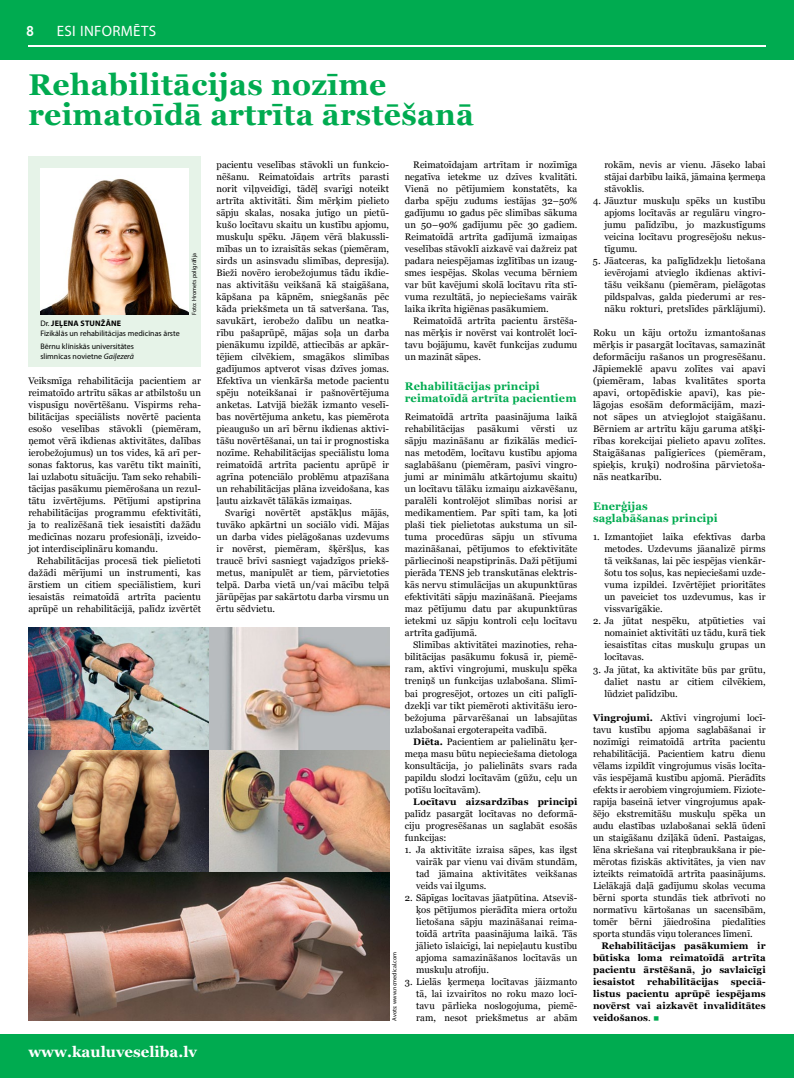
<style>
.page{position:relative;width:794px;height:1078px;background:#fff}
.page>*{position:absolute;margin:0;border:0;box-sizing:border-box;transform-origin:0 0}
.t1{font:700 30px/30px "Georgia";letter-spacing:.01em;color:#00ab50}
.t2{font:700 15px "Georgia";color:#fff}
.t3{font:15px "Myriad Pro";letter-spacing:.02em;color:#fff}
.t4{font:600 15px "Hypatia Sans Pro";color:#fff}
.t5{font:700 11px/12px "Georgia";letter-spacing:.01em;color:#00ab50}
.t6{font:9.5px/12px "Georgia";letter-spacing:.01em;color:#000;text-align:justify}
.t7{font:700 9.5px/12px "Georgia";letter-spacing:.01em;color:#000;text-align:justify}
.t8{font:8px/10px "Myriad Pro";color:#000}
.t9{font:6px "Myriad Pro";color:#000}
.s1{font-weight:700}
.s2{font-style:italic}
.s3{font-weight:400}
.s4{font-weight:400;font-size:20px;color:#00ab50}
</style>
<div class="page">
<div style="left:0;top:0;width:794px;height:60px;background:#00ab50"></div>
<div style="left:0;top:1033px;width:794px;height:44px;background:#00ab50"></div>
<hr style="left:28px;top:45px;width:737px;height:1px;background:#fff">
<div style="left:28px;top:156px;width:173px;height:210px;background:#e6f3e8"></div>
<img style="left:40px;top:168px;width:149px;height:147px">
<img style="left:28px;top:627px;width:361px;height:393px">
<h2 class="t4" style="left:26px;top:20px;width:10px">8</h2>
<h2 class="t3" style="left:57px;top:22px;width:101px">ESI INFORMĒTS</h2>
<h1 class="t1" style="left:28px;top:69px;width:447px">Rehabilitācijas nozīme reimatoīdā artrīta ārstēšanā</h1>
<p class="t9" style="left:190px;top:315px;width:63px;rotate:-90deg">Foto: Hromets poligrāfija</p>
<p class="t8" style="left:40px;top:318px;width:141px">Dr. <span class="s1">JEĻENA STUNŽĀNE<br></span>Fizikālās un rehabilitācijas medicīnas ārste</p>
<p class="t8" style="left:40px;top:341px;width:95px">Bērnu klīniskās universitātes slimnīcas novietne <span class="s2">Gaiļezerā</span></p>
<p class="t6" style="left:28px;top:375px;width:174px">Veiksmīga rehabilitācija pacientiem ar reimatoīdo artrītu sākas ar atbilstošu un vispusīgu novērtēšanu. Vispirms reha&shy;bilitācijas speciālists novērtē pacienta esošo veselības stāvokli (piemēram, ņemot vērā ikdienas aktivitātes, dalības ierobežojumus) un tos vides, kā arī per&shy;sonas faktorus, kas varētu tikt mainīti, lai uzlabotu situāciju. Tam seko rehabili&shy;tācijas pasākumu piemērošana un rezul&shy;tātu izvērtējums. Pētījumi apstiprina rehabilitācijas programmu efektivitāti, ja to realizēšanā tiek iesaistīti dažādu medicīnas nozaru profesionāļi, izveido&shy;jot interdisciplināru komandu.</p>
<p class="t6" style="left:28px;top:555px;width:174px;text-indent:9px">Rehabilitācijas procesā tiek pielietoti dažādi mērījumi un instrumenti, kas ārstiem un citiem speciālistiem, kuri iesaistās reimatoīdā artrīta pacientu aprūpē un rehabilitācijā, palīdz izvērtēt</p>
<h2 class="t2" style="left:28px;top:1042px;width:170px">www.kauluveseliba.lv</h2>
<p class="t6" style="left:405px;top:159px;width:174px;text-align:left;text-indent:9px">Reimatoīdajam artrītam ir nozīmīga negatīva ietekme uz dzīves kvalitāti.<br>Vienā no pētījumiem konstatēts, ka darba spēju zudums iestājas 32–50% gadījumu 10 gadus pēc slimības sākuma un 50–90% gadījumu pēc 30 gadiem.<br>Reimatoīdā artrīta gadījumā izmaiņas veselības stāvoklī aizkavē vai dažreiz pat padara neiespējamas izglītības un izaug&shy;smes iespējas. Skolas vecuma bērniem var būt kavējumi skolā locītavu rīta stī&shy;vuma rezultātā, jo nepieciešams vairāk laika ikrīta higiēnas pasākumiem.</p>
<p class="t6" style="left:405px;top:315px;width:174px;text-indent:9px">Reimatoīdā artrīta pacientu ārstēša&shy;nas mērķis ir novērst vai kontrolēt locī&shy;tavu bojājumu, kavēt funkcijas zudumu un mazināt sāpes.</p>
<p class="t5" style="left:405px;top:380px;width:173px">Rehabilitācijas principi reimatoīdā artrīta pacientiem</p>
<p class="t6" style="left:405px;top:411px;width:174px">Reimatoīdā artrīta paasinājuma laikā rehabilitācijas</p>
<p class="t6" style="left:216px;top:159px;width:174px;text-align:left">pacientu veselības stāvokli un funkcio&shy;nēšanu. Reimatoīdais artrīts parasti norit viļņveidīgi, tādēļ svarīgi noteikt artrīta aktivitāti. Šim mērķim pielieto sāpju skalas, nosaka jutīgo un pietū&shy;kušo locītavu skaitu un kustību apjomu, muskuļu spēku. Jāņem vērā blakussli&shy;mības un to izraisītās sekas (piemēram, sirds un asinsvadu slimības, depresija).<br>Bieži novēro ierobežojumus tādu ikdie&shy;nas aktivitāšu veikšanā kā staigāšana, kāpšana pa kāpnēm, sniegšanās pēc kāda priekšmeta un tā satveršana. Tas, savukārt, ierobežo dalību un neatka&shy;rību pašaprūpē, mājas soļa un darba pienākumu izpildē, attiecībās ar apkār&shy;tējiem cilvēkiem, smagākos slimības gadījumos aptverot visas dzīves jomas.<br>Efektīva un vienkārša metode pacientu spēju noteikšanai ir pašnovērtējuma anketas. Latvijā biežāk izmanto veselī&shy;bas novērtējuma anketu, kas piemērota pieaugušo un arī bērnu ikdienas aktivi&shy;tāšu novērtēšanai, un tai ir prognostiska nozīme. Rehabilitācijas speciālistu loma reimatoīdā artrīta pacientu aprūpē ir agrīna potenciālo problēmu atpazīšana un rehabilitācijas plāna izveidošana, kas ļautu aizkavēt tālākās izmaiņas.</p>
<p class="t6" style="left:216px;top:507px;width:174px;text-indent:9px">Svarīgi novērtēt apstākļus mājās, tuvāko apkārtni un sociālo vidi. Mājas un darba vides pielāgošanas uzdevums ir novērst, piemēram, šķēršļus, kas traucē brīvi sasniegt vajadzīgos priekš&shy;metus, manipulēt ar tiem, pārvietoties telpā. Darba vietā un/vai mācību telpā jārūpējas par sakārtotu darba virsmu un ērtu sēdvietu.</p>
<p class="t6" style="left:477px;top:423px;width:43px">pasākumi</p>
<p class="t6" style="left:531px;top:423px;width:25px">vērsti</p>
<p class="t6" style="left:405px;top:423px;width:174px;text-indent:163px">uz sāpju mazināšanu ar fizikālās medicī&shy;nas metodēm, locītavu kustību apjoma saglabāšanu (piemēram, pasīvi vingro&shy;jumi ar minimālu atkārtojumu skaitu) un locītavu tālāku izmaiņu aizkavēšanu, paralēli kontrolējot slimības norisi ar medikamentiem. Par spīti tam, ka ļoti plaši tiek pielietotas aukstuma un sil&shy;tuma procedūras sāpju un stīvuma mazināšanai, pētījumos to efektivitāte pārliecinoši neapstiprinās. Daži pētījumi pierāda TENS jeb transkutānas elektris&shy;kās nervu stimulācijas un akupunktūras efektivitāti sāpju mazināšanā. Pieejams maz pētījumu datu par akupunktūras ietekmi uz sāpju kontroli ceļu locītavu artrīta gadījumā.</p>
<p class="t6" style="left:405px;top:639px;width:174px;text-indent:9px">Slimības aktivitātei mazinoties, reha&shy;bilitācijas pasākumu fokusā ir, piemē&shy;ram, aktīvi vingrojumi, muskuļu spēka treniņš un funkcijas uzlabošana. Slimī&shy;bai progresējot, ortozes un citi palīglī&shy;dzekļi var tikt piemēroti aktivitāšu iero&shy;bežojuma pārvarēšanai un labsajūtas uzlabošanai ergoterapeita vadībā.</p>
<p class="t6" style="left:405px;top:735px;width:174px;text-indent:9px"><span class="s1">Diēta.</span> Pacientiem ar palielinātu ķer&shy;meņa masu būtu nepieciešama dietologa konsultācija, jo palielināts svars rada papildu slodzi locītavām (gūžu, ceļu un potīšu locītavām).</p>
<p class="t7" style="left:413px;top:795px;width:166px">Locītavu aizsardzības principi</p>
<p class="t6" style="left:405px;top:807px;width:174px">palīdz pasargāt locītavas no deformā&shy;ciju progresēšanas un saglabāt esošās funkcijas:</p>
<p class="t6" style="left:416px;top:843px;width:163px;text-indent:-11px">1. Ja aktivitāte izraisa sāpes, kas ilgst vairāk par vienu vai divām stundām, tad jāmaina aktivitātes veikšanas veids vai ilgums.</p>
<p class="t6" style="left:416px;top:891px;width:163px;text-indent:-11px">2. Sāpīgas locītavas jāatpūtina. Atseviš&shy;ķos pētījumos pierādīta miera ortožu lietošana sāpju mazināšanai reima&shy;toīdā artrīta paasinājuma laikā. Tās jālieto īslaicīgi, lai nepieļautu kustību apjoma samazināšanos locītavās un muskuļu atrofiju.</p>
<p class="t6" style="left:416px;top:975px;width:163px;text-indent:-11px">3. Lielās ķermeņa locītavas jāizmanto tā, lai izvairītos no roku mazo locī&shy;tavu pārlieka noslogojuma, piemē&shy;ram, nesot priekšmetus ar abām</p>
<p class="t9" style="left:391px;top:1020px;width:70px;rotate:-90deg">Avots: www.ncmedical.com</p>
<p class="t6" style="left:604px;top:159px;width:163px">rokām, nevis ar vienu. Jāseko labai stājai darbību laikā, jāmaina ķermeņa stāvoklis.</p>
<p class="t6" style="left:604px;top:195px;width:163px;text-indent:-11px">4. Jāuztur muskuļu spēks un kustību apjoms locītavās ar regulāru vingro&shy;jumu palīdzību, jo mazkustīgums veicina locītavu progresējošu nekus&shy;tīgumu.</p>
<p class="t6" style="left:604px;top:255px;width:163px;text-indent:-11px">5. Jāatceras, ka palīglīdzekļu lietošana ievērojami atvieglo ikdienas aktivi&shy;tāšu veikšanu (piemēram, pielāgotas pildspalvas, galda piederumi ar res&shy;nāku rokturi, pretslīdes pārklājumi).</p>
<p class="t6" style="left:593px;top:327px;width:174px;text-align:left">Roku un kāju ortožu izmantošanas mērķis ir pasargāt locītavas, samazināt deformāciju rašanos un progresēšanu.<br>Jāpiemeklē apavu zolītes vai apavi (piemēram, labas kvalitātes sporta apavi, ortopēdiskie apavi), kas pie&shy;lāgojas esošām deformācijām, mazi&shy;not sāpes un atvieglojot staigāšanu.<br>Bērniem ar artrītu kāju garuma atšķi&shy;rības korekcijai pielieto apavu zolītes.<br>Staigāšanas palīgierīces (piemēram, spieķis, kruķi) nodrošina pārvietoša&shy;nās neatkarību.</p>
<p class="t5" style="left:593px;top:500px;width:126px">Enerģijas saglabāšanas principi</p>
<p class="t6" style="left:604px;top:531px;width:163px;text-indent:-11px">1. Izmantojiet laika efektīvas darba metodes. Uzdevums jāanalizē pirms tā veikšanas, lai pēc iespējas vienkār&shy;šotu tos soļus, kas nepieciešami uzde&shy;vuma izpildei. Izvērtējiet prioritātes un paveiciet tos uzdevumus, kas ir vissvarīgākie.</p>
<p class="t6" style="left:604px;top:615px;width:163px;text-indent:-11px">2. Ja jūtat nespēku, atpūtieties vai nomainiet aktivitāti uz tādu, kurā tiek iesaistītas citas muskuļu grupas un locītavas.</p>
<p class="t6" style="left:604px;top:663px;width:163px;text-indent:-11px">3. Ja jūtat, ka aktivitāte būs par grūtu, daliet nastu ar citiem cilvēkiem, lūdziet palīdzību.</p>
<p class="t6" style="left:593px;top:711px;width:174px;text-align:left"><span class="s1">Vingrojumi.</span> Aktīvi vingrojumi locī&shy;tavu kustību apjoma saglabāšanai ir nozīmīgi reimatoīdā artrīta pacientu rehabilitācijā. Pacientiem katru dienu vēlams izpildīt vingrojumus visās locīta&shy;vās iespējamā kustību apjomā. Pierādīts efekts ir aerobiem vingrojumiem. Fiziote&shy;rapija baseinā ietver vingrojumus apak&shy;šējo ekstremitāšu muskuļu spēka un audu elastības uzlabošanai seklā ūdenī un staigāšanu dziļākā ūdenī. Pastaigas, lēna skriešana vai riteņbraukšana ir pie&shy;mērotas fiziskās aktivitātes, ja vien nav izteikts reimatoīdā artrīta paasinājums.<br>Lielākajā daļā gadījumu skolas vecuma bērni sporta stundās tiek atbrīvoti no normatīvu kārtošanas un sacensībām, tomēr bērni jāiedrošina piedalīties sporta stundās viņu tolerances līmenī.</p>
<p class="t7" style="left:593px;top:939px;width:174px;text-indent:9px">Rehabilitācijas pasākumiem ir būtiska loma reimatoīdā artrīta pacientu ārstēšanā, jo savlaicīgi iesaistot</p>
<p class="t7" style="left:593px;top:975px;width:174px;text-indent:138px">speciā&shy;listus pacientu aprūpē iespējams novērst vai aizkavēt invaliditātes veidošanos<span class="s3">.</span> <span class="s4">▪</span></p>
<p class="t7" style="left:647px;top:975px;width:73px">rehabilitācijas</p>
</div>
